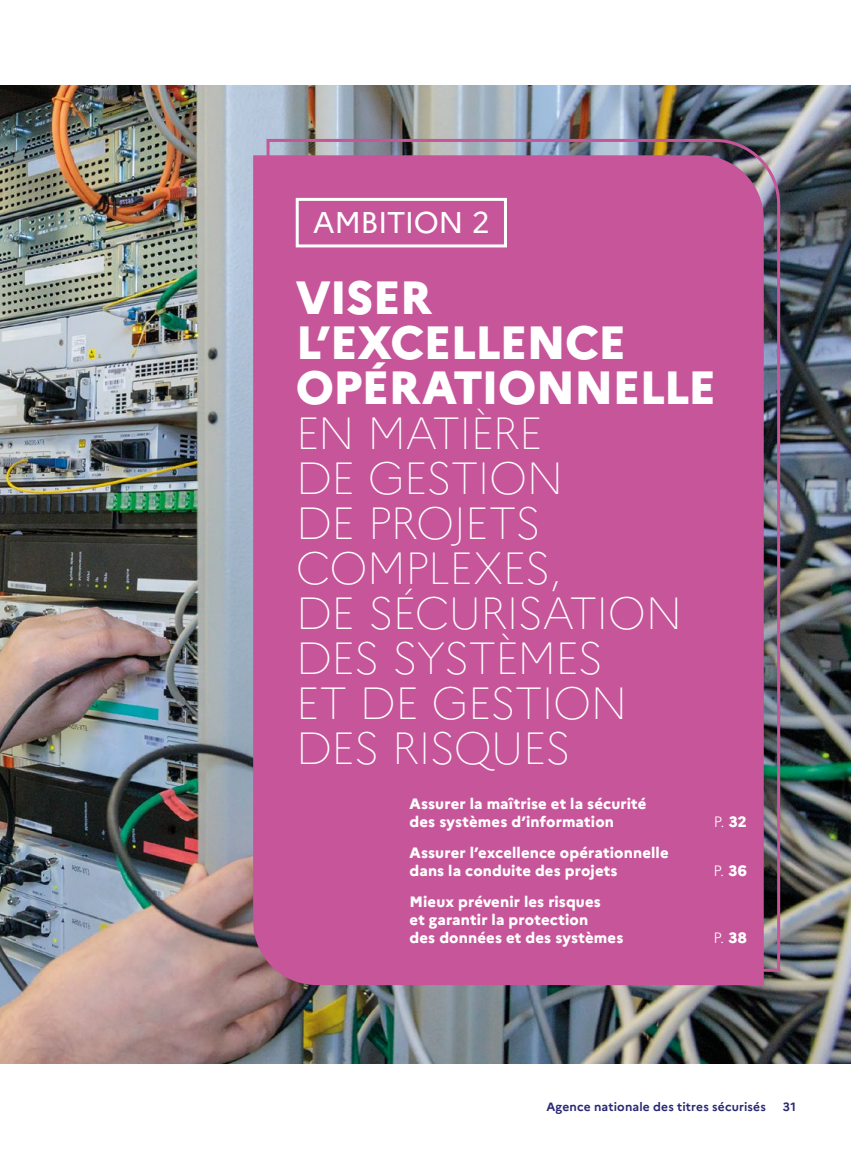
<style>
.page{position:relative;width:851px;height:1149px;background:#fff}
.page>*{position:absolute;margin:0;border:0;box-sizing:border-box;transform-origin:0 0}
.t1{font:800 46.5px/45px "Marianne";letter-spacing:-.02em;color:#fff}
.t2{font:100 45px/45px "Marianne";letter-spacing:-.03em;color:#fff}
.t3{font:30px "Marianne";letter-spacing:-.02em;color:#fff}
.t4{font:800 15px/18px "Marianne";letter-spacing:.01em;color:#fff}
.t5{font:300 15px "Marianne";color:#fff}
.t6{font:700 12px "Marianne";letter-spacing:.015em;color:#272774}
.s1{font-weight:800}
</style>
<div class="page">
<img style="left:0;top:85px;width:850px;height:978px">
<svg style="left:253px;top:155px;width:510px;height:829px;background:#c35898"></svg>
<div style="left:265px;top:137px;width:516px;height:835px;background:#c7559a"></div>
<div style="left:296px;top:198px;width:211px;height:49px;border:3px solid #fff"></div>
<h3 class="t3" style="left:313px;top:204px;width:178px">AMBITION 2</h3>
<h1 class="t1" style="left:296px;top:274px;width:422px">VISER<br>L’EXCELLENCE<br>OPÉRATIONNELLE</h1>
<h2 class="t2" style="left:296px;top:410px;width:388px">EN MATIÈRE<br>DE GESTION<br>DE PROJETS<br>COMPLEXES,<br>DE SÉCURISATION<br>DES SYSTÈMES<br>ET DE GESTION<br>DES RISQUES</h2>
<p class="t4" style="left:409px;top:794px;width:238px">Assurer la maîtrise et la sécurité des systèmes d’information</p>
<p class="t5" style="left:713px;top:812px;width:34px">P. <span class="s1">32</span></p>
<p class="t4" style="left:409px;top:843px;width:260px">Assurer l’excellence opérationnelle dans la conduite des projets</p>
<p class="t4" style="left:409px;top:891px;width:215px">Mieux prévenir les risques<br>et garantir la protection<br>des données et des systèmes</p>
<p class="t5" style="left:713px;top:861px;width:35px">P. <span class="s1">36</span></p>
<p class="t5" style="left:713px;top:927px;width:35px">P. <span class="s1">38</span></p>
<p class="t6" style="left:546px;top:1098px;width:221px">Agence nationale des titres sécurisés</p>
<p class="t6" style="left:782px;top:1098px;width:14px">31</p>
</div>
